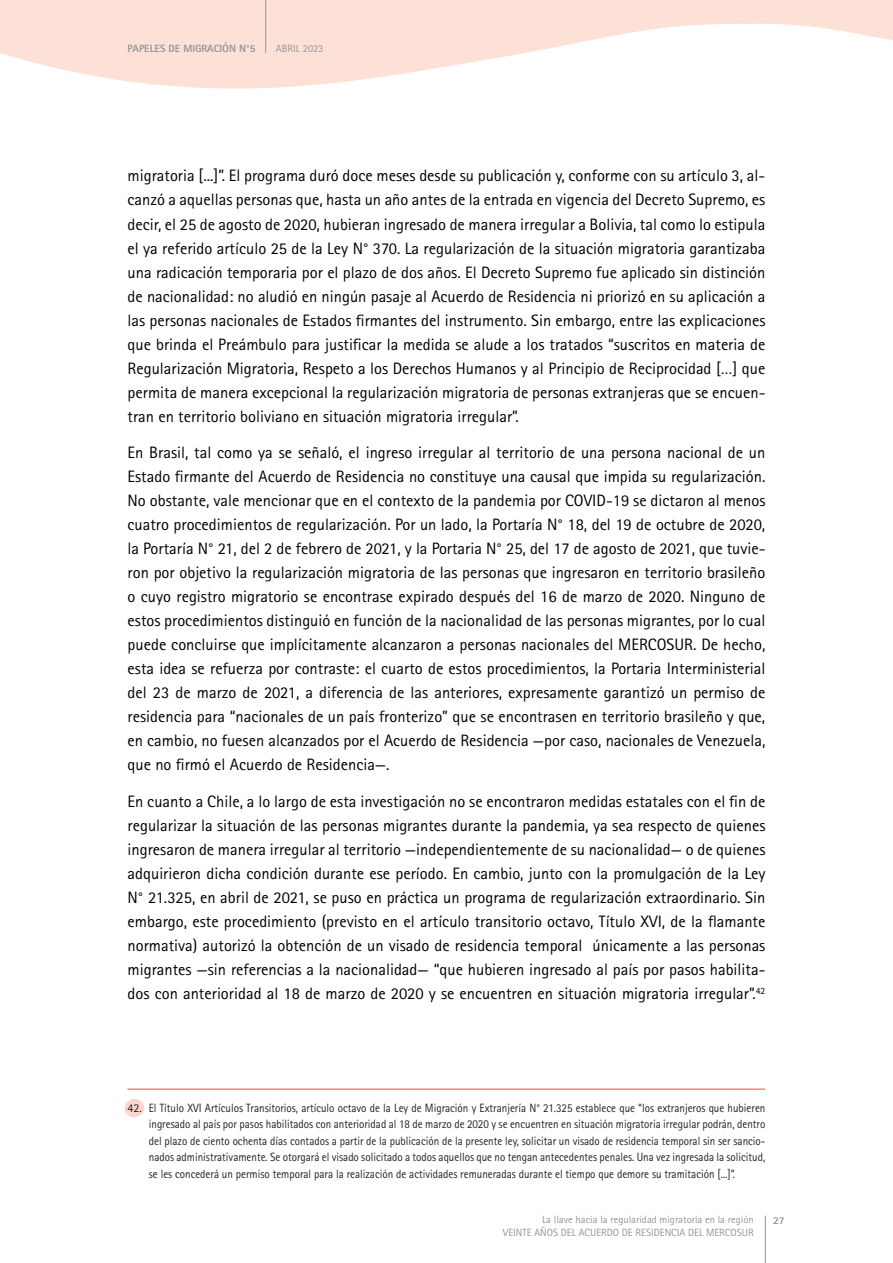
<style>
.page{position:relative;width:893px;height:1263px;background:#fff}
.page>*{position:absolute;margin:0;border:0;box-sizing:border-box;transform-origin:0 0}
.t1{font:16.5px/24px "Rotis Sans Serif Std";color:#000001;text-align:justify}
.t2{font:12px/16.5px "Rotis Sans Serif Std";color:#231f20;text-align:justify}
.t3{font:10.5px/12.6px "Rotis Sans Serif Std";color:#939598;text-align:right}
.t4{font:800 10.5px "Rotis Sans Serif Std";color:#939598}
</style>
<div class="page">
<svg style="left:0;top:0;width:893px;height:89px;fill:#fde1d7"></svg>
<hr style="left:265px;top:0;width:1px;height:53px;background:#939598">
<hr style="left:765px;top:1215px;width:1px;height:48px;background:#939598">
<div style="left:125px;top:1099px;width:19px;height:18px;background:#fcd6cb;border-radius:50%"></div>
<hr style="left:127px;top:1089px;width:638px;height:1px;background:#ef4d4b">
<p class="t4" style="left:128px;top:42px;width:130px">PAPELES DE MIGRACIÓN N°5</p>
<p class="t3" style="left:276px;top:42px;width:49px">ABRIL 2023</p>
<p class="t1" style="left:128px;top:164px;width:639px">migratoria [...]”. El programa duró doce meses desde su publicación y, conforme con su artículo 3, al&shy;canzó a aquellas personas que, hasta un año antes de la entrada en vigencia del Decreto Supremo, es decir, el 25 de agosto de 2020, hubieran ingresado de manera irregular a Bolivia, tal como lo estipula el ya referido artículo 25 de la Ley N° 370. La regularización de la situación migratoria garantizaba una radicación temporaria por el plazo de dos años. El Decreto Supremo fue aplicado sin distinción de nacionalidad: no aludió en ningún pasaje al Acuerdo de Residencia ni priorizó en su aplicación a las personas nacionales de Estados firmantes del instrumento. Sin embargo, entre las explicaciones que brinda el Preámbulo para justificar la medida se alude a los tratados “suscritos en materia de Regularización Migratoria, Respeto a los Derechos Humanos y al Principio de Reciprocidad […] que permita de manera excepcional la regularización migratoria de personas extranjeras que se encuen&shy;tran en territorio boliviano en situación migratoria irregular”.</p>
<p class="t1" style="left:128px;top:441px;width:639px">En Brasil, tal como ya se señaló, el ingreso irregular al territorio de una persona nacional de un Estado firmante del Acuerdo de Residencia no constituye una causal que impida su regularización.<br>No obstante, vale mencionar que en el contexto de la pandemia por COVID-19 se dictaron al menos cuatro procedimientos de regularización. Por un lado, la Portaría N° 18, del 19 de octubre de 2020, la Portaría N° 21, del 2 de febrero de 2021, y la Portaria N° 25, del 17 de agosto de 2021, que tuvie&shy;ron por objetivo la regularización migratoria de las personas que ingresaron en territorio brasileño o cuyo registro migratorio se encontrase expirado después del 16 de marzo de 2020. Ninguno de estos procedimientos distinguió en función de la nacionalidad de las personas migrantes, por lo cual puede concluirse que implícitamente alcanzaron a personas nacionales del MERCOSUR. De hecho, esta idea se refuerza por contraste: el cuarto de estos procedimientos, la Portaria Interministerial del 23 de marzo de 2021, a diferencia de las anteriores, expresamente garantizó un permiso de residencia para “nacionales de un país fronterizo” que se encontrasen en territorio brasileño y que, en cambio, no fuesen alcanzados por el Acuerdo de Residencia —por caso, nacionales de Venezuela, que no firmó el Acuerdo de Residencia—.</p>
<p class="t1" style="left:128px;top:789px;width:639px">En cuanto a Chile, a lo largo de esta investigación no se encontraron medidas estatales con el fin de regularizar la situación de las personas migrantes durante la pandemia, ya sea respecto de quienes ingresaron de manera irregular al territorio —independientemente de su nacionalidad— o de quienes adquirieron dicha condición durante ese período. En cambio, junto con la promulgación de la Ley N° 21.325, en abril de 2021, se puso en práctica un programa de regularización extraordinario. Sin embargo, este procedimiento (previsto en el artículo transitorio octavo, Título XVI, de la flamante normativa) autorizó la obtención de un visado de residencia temporal únicamente a las personas migrantes —sin referencias a la nacionalidad— “que hubieren ingresado al país por pasos habilita&shy;dos con anterioridad al 18 de marzo de 2020 y se encuentren en situación migratoria irregular”.<sup>42</sup></p>
<p class="t2" style="left:149px;top:1099px;width:618px;text-indent:-21px">42. El Título XVI Artículos Transitorios, artículo octavo de la Ley de Migración y Extranjería N° 21.325 establece que “los extranjeros que hubieren ingresado al país por pasos habilitados con anterioridad al 18 de marzo de 2020 y se encuentren en situación migratoria irregular podrán, dentro del plazo de ciento ochenta días contados a partir de la publicación de la presente ley, solicitar un visado de residencia temporal sin ser sancio&shy;nados administrativamente. Se otorgará el visado solicitado a todos aquellos que no tengan antecedentes penales. Una vez ingresada la solicitud, se les concederá un permiso temporal para la realización de actividades remuneradas durante el tiempo que demore su tramitación [...]”.</p>
<p class="t3" style="left:503px;top:1213px;width:252px">La llave hacia la regularidad migratoria en la región<br>VEINTE AÑOS DEL ACUERDO DE RESIDENCIA DEL MERCOSUR</p>
<p class="t4" style="left:773px;top:1213px;width:13px">27</p>
</div>
